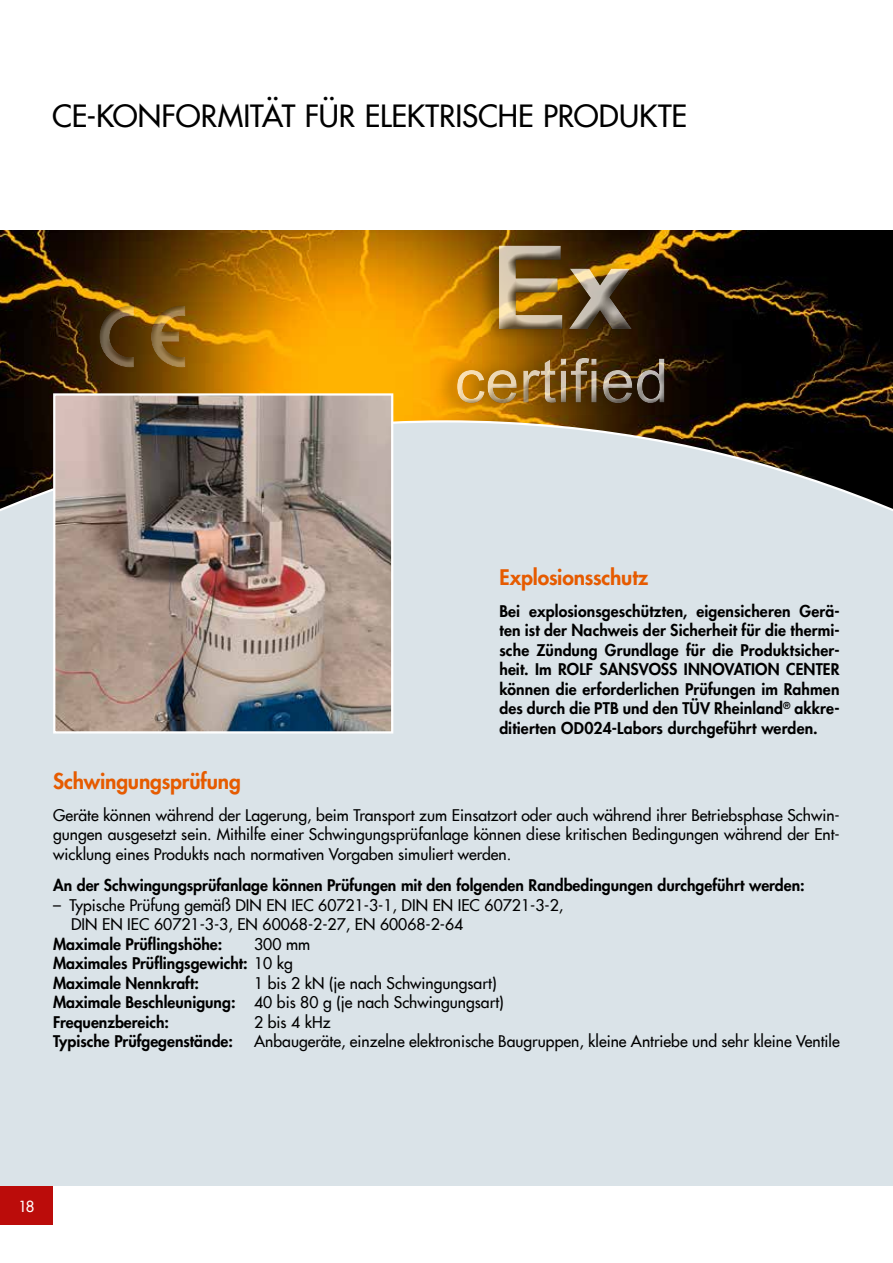
<style>
.page{position:relative;width:893px;height:1263px;background:#fff}
.page>*{position:absolute;margin:0;border:0;box-sizing:border-box;transform-origin:0 0}
.t1{font:500 30px "Futura Com";letter-spacing:-.005em;color:#000}
.t2{font:800 21px "Futura Com";letter-spacing:-.005em;color:#e65b00}
.t3{font:500 15.75px/19.5px "Futura Com";color:#000}
.t4{font:800 15.75px/19.5px "Futura Com";color:#000;text-align:justify}
.t5{font:500 15px "Futura Com";color:#fff}
.s1{font-weight:500}
.s2{font-weight:800}
</style>
<div class="page">
<img style="left:0;top:230px;width:893px;height:190px">
<div style="left:0;top:420px;width:892px;height:766px;background:#dae3e8"></div>
<hr style="left:892px;top:357px;width:1px;height:829px;background:#dae3e8">
<div style="left:435px;top:231px;width:236px;height:187px;background:#000;opacity:.5"></div>
<div style="left:455px;top:245px;width:210px;height:160px;background:#000;opacity:.75"></div>
<div style="left:98px;top:305px;width:88px;height:63px;background:#fff;opacity:.41"></div>
<div style="left:98px;top:305px;width:88px;height:58px;background:#000;opacity:.75"></div>
<div style="left:0;top:1186px;width:53px;height:39px;background:#bb0c0a"></div>
<img style="left:56px;top:396px;width:334px;height:334px">
<div style="left:53px;top:393px;width:340px;height:340px;border:2px solid #fff"></div>
<h1 class="t1" style="left:52px;top:94px;width:636px">CE-KONFORMITÄT FÜR ELEKTRISCHE PRODUKTE</h1>
<h2 class="t2" style="left:499px;top:561px;width:150px">Explosionsschutz</h2>
<p class="t4" style="left:499px;top:600px;width:342px">Bei explosionsgeschützten, eigensicheren Gerä&shy;ten ist der Nachweis der Sicherheit für die thermi&shy;sche Zündung Grundlage für die Produktsicher&shy;heit. Im ROLF SANSVOSS INNOVATION CENTER können die erforderlichen Prüfungen im Rahmen des durch die PTB und den TÜV Rheinland<sup>®</sup> akkre&shy;ditierten OD024-Labors durchgeführt werden.</p>
<h2 class="t2" style="left:53px;top:765px;width:189px">Schwingungsprüfung</h2>
<p class="t3" style="left:53px;top:804px;width:788px;text-align:justify">Geräte können während der Lagerung, beim Transport zum Einsatzort oder auch während ihrer Betriebsphase Schwin&shy;gungen ausgesetzt sein. Mithilfe einer Schwingungsprüfanlage können diese kritischen Bedingungen während der Ent&shy;wicklung eines Produkts nach normativen Vorgaben simuliert werden.</p>
<p class="t4" style="left:53px;top:875px;width:753px">An der Schwingungsprüfanlage können Prüfungen mit den folgenden Randbedingungen durchgeführt werden:</p>
<p class="t3" style="left:71px;top:894px;width:494px;text-indent:-18px">– Typische Prüfung gemäß DIN EN IEC 60721-3-1, DIN EN IEC 60721-3-2,<br>DIN EN IEC 60721-3-3, EN 60068-2-27, EN 60068-2-64</p>
<p class="t4" style="left:53px;top:933px;width:171px">Maximale Prüflingshöhe:</p>
<p class="t4" style="left:53px;top:933px;width:259px;text-align:left;text-indent:201px"><span class="s1">300 mm<br></span>Maximales Prüflingsgewicht: <span class="s1">10 kg<br></span>Maximale Nennkraft:</p>
<p class="t3" style="left:53px;top:972px;width:452px;text-indent:201px">1 bis 2 kN (je nach Schwingungsart)<br><span class="s2">Maximale Beschleunigung:</span> 40 bis 80 g (je nach Schwingungsart)<br><span class="s2">Frequenzbereich:</span></p>
<p class="t3" style="left:254px;top:1011px;width:78px">2 bis 4 kHz</p>
<p class="t4" style="left:53px;top:1031px;width:181px">Typische Prüfgegenstände:</p>
<p class="t3" style="left:254px;top:1031px;width:587px">Anbaugeräte, einzelne elektronische Baugruppen, kleine Antriebe und sehr kleine Ventile</p>
<p class="t5" style="left:19px;top:1195px;width:18px">18</p>
</div>
